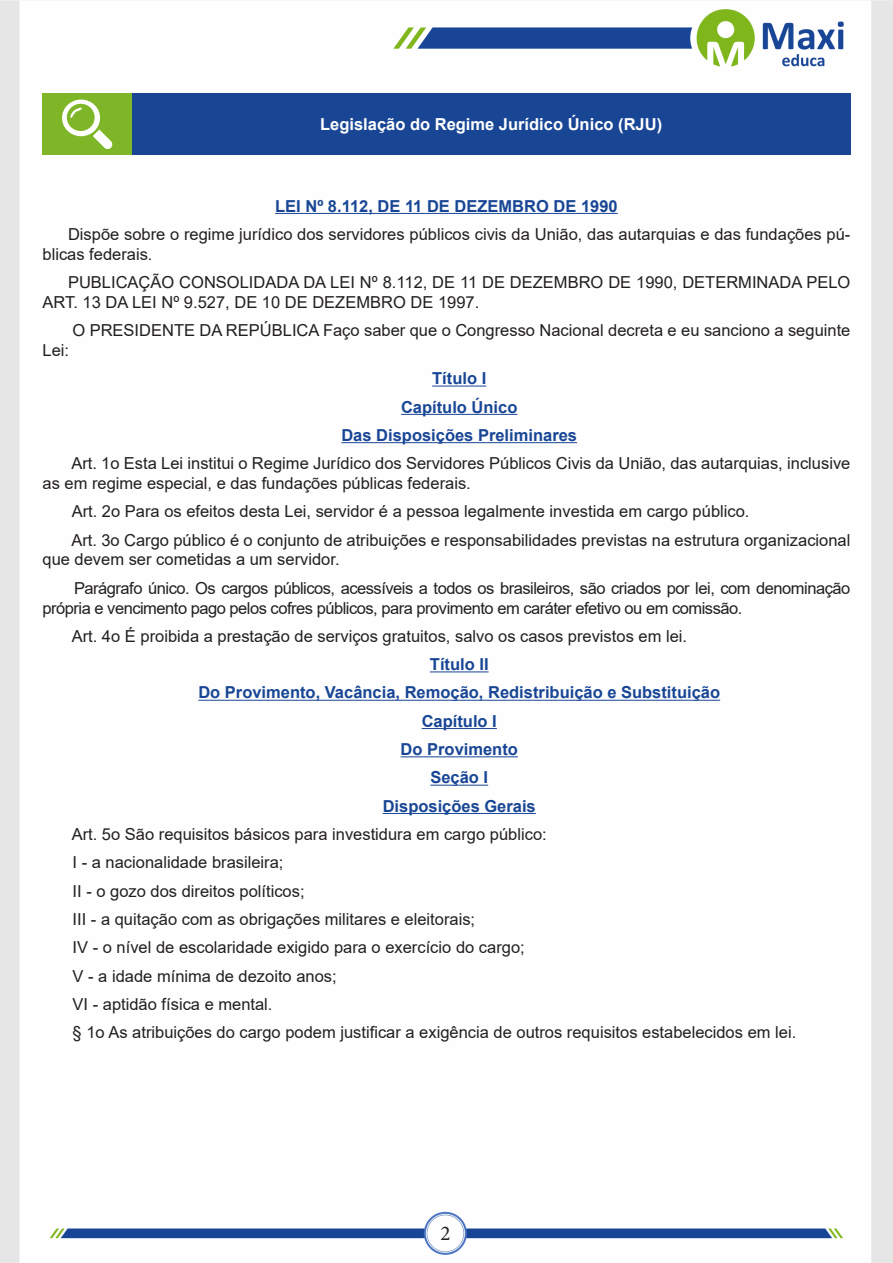
<style>
.page{position:relative;width:893px;height:1263px;background:#fff}
.page>*{position:absolute;margin:0;border:0;box-sizing:border-box;transform-origin:0 0}
.t1{font:21px "Minion Pro";color:#231f20}
.t2{font:16.5px/19.8px "Arial";color:#231f20}
.Texto_Normal{font:700 16.5px "Arial";color:#184695}
.t3{font:16.5px/19.8px "Arial";letter-spacing:-.03em;color:#231f20}
.Titulo_de_Caixa{font:700 16.5px "Arial";color:#fff}
</style>
<div class="page">
<img style="left:0;top:0;width:893px;height:1263px">
<hr style="left:275px;top:213px;width:343px;height:1px;background:#184695">
<hr style="left:432px;top:386px;width:54px;height:1px;background:#184695">
<hr style="left:401px;top:414px;width:116px;height:1px;background:#184695">
<hr style="left:341px;top:442px;width:236px;height:1px;background:#184695">
<hr style="left:430px;top:671px;width:59px;height:1px;background:#184695">
<hr style="left:198px;top:700px;width:522px;height:1px;background:#184695">
<hr style="left:422px;top:728px;width:75px;height:1px;background:#184695">
<hr style="left:401px;top:756px;width:117px;height:1px;background:#184695">
<hr style="left:430px;top:785px;width:58px;height:1px;background:#184695">
<hr style="left:383px;top:813px;width:153px;height:1px;background:#184695">
<div style="left:43px;top:94px;width:89px;height:61px;background:#7fb628"></div>
<div style="left:132px;top:94px;width:718px;height:61px;background:#184695"></div>
<svg style="left:62px;top:100px;width:51px;height:49px"></svg>
<p class="Titulo_de_Caixa" style="left:320px;top:113px;width:343px">Legislação do Regime Jurídico Único (RJU)</p>
<p class="Texto_Normal" style="left:275px;top:194px;width:344px">LEI Nº 8.112, DE 11 DE DEZEMBRO DE 1990</p>
<p class="t2" style="left:43px;top:224px;width:809px;text-indent:26px">Dispõe sobre o regime jurídico dos servidores públicos civis da União, das autarquias e das fundações pú&shy;blicas federais.</p>
<p class="t2" style="left:43px;top:272px;width:809px;text-indent:26px">PUBLICAÇÃO CONSOLIDADA DA LEI Nº 8.112, DE 11 DE DEZEMBRO DE 1990, DETERMINADA PELO<br>ART. 13 DA LEI Nº 9.527, DE 10 DE DEZEMBRO DE 1997.</p>
<p class="t2" style="left:72px;top:320px;width:779px">O PRESIDENTE DA REPÚBLICA Faço saber que o Congresso Nacional decreta e eu sanciono a seguinte</p>
<p class="t2" style="left:43px;top:340px;width:28px">Lei:</p>
<p class="Texto_Normal" style="left:432px;top:367px;width:56px">Título I</p>
<p class="Texto_Normal" style="left:401px;top:395px;width:118px">Capítulo Único</p>
<p class="Texto_Normal" style="left:341px;top:423px;width:237px">Das Disposições Preliminares</p>
<p class="t2" style="left:43px;top:453px;width:809px;text-indent:29px">Art. 1o Esta Lei institui o Regime Jurídico dos Servidores Públicos Civis da União, das autarquias, inclusive as em regime especial, e das fundações públicas federais.</p>
<p class="t2" style="left:72px;top:501px;width:679px">Art. 2o Para os efeitos desta Lei, servidor é a pessoa legalmente investida em cargo público.</p>
<p class="t2" style="left:43px;top:530px;width:809px;text-indent:29px">Art. 3o Cargo público é o conjunto de atribuições e responsabilidades previstas na estrutura organizacional que devem ser cometidas a um servidor.</p>
<p class="t3" style="left:43px;top:578px;width:809px;text-indent:32px">Parágrafo único. Os cargos públicos, acessíveis a todos os brasileiros, são criados por lei, com denominação própria e vencimento pago pelos cofres públicos, para provimento em caráter efetivo ou em comissão.</p>
<p class="t2" style="left:72px;top:626px;width:617px">Art. 4o É proibida a prestação de serviços gratuitos, salvo os casos previstos em lei.</p>
<p class="Texto_Normal" style="left:430px;top:653px;width:60px">Título II</p>
<p class="Texto_Normal" style="left:198px;top:681px;width:523px">Do Provimento, Vacância, Remoção, Redistribuição e Substituição</p>
<p class="Texto_Normal" style="left:422px;top:709px;width:77px">Capítulo I</p>
<p class="Texto_Normal" style="left:401px;top:738px;width:119px">Do Provimento</p>
<p class="Texto_Normal" style="left:430px;top:766px;width:59px">Seção I</p>
<p class="Texto_Normal" style="left:383px;top:794px;width:155px">Disposições Gerais</p>
<p class="t2" style="left:72px;top:824px;width:477px">Art. 5o São requisitos básicos para investidura em cargo público:</p>
<p class="t2" style="left:73px;top:852px;width:212px">I - a nacionalidade brasileira;</p>
<p class="t2" style="left:73px;top:881px;width:234px">II - o gozo dos direitos políticos;</p>
<p class="t2" style="left:73px;top:909px;width:404px">III - a quitação com as obrigações militares e eleitorais;</p>
<p class="t2" style="left:73px;top:937px;width:454px">IV - o nível de escolaridade exigido para o exercício do cargo;</p>
<p class="t2" style="left:73px;top:966px;width:266px">V - a idade mínima de dezoito anos;</p>
<p class="t2" style="left:73px;top:994px;width:201px">VI - aptidão física e mental.</p>
<p class="t2" style="left:73px;top:1022px;width:725px">§ 1o As atribuições do cargo podem justificar a exigência de outros requisitos estabelecidos em lei.</p>
<p class="t1" style="left:440px;top:1219px;width:12px">2</p>
</div>
